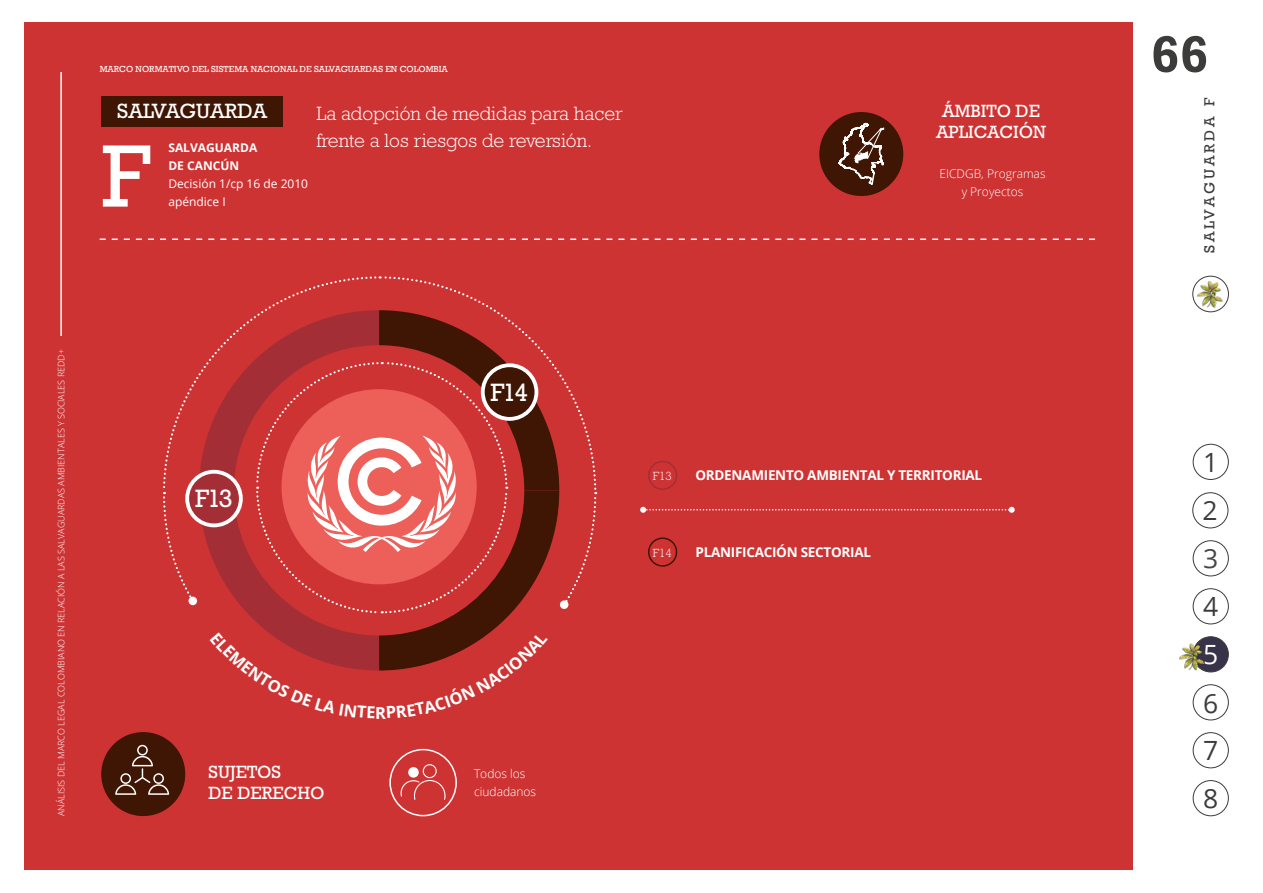
<style>
.page{position:relative;width:1263px;height:893px;background:#fff}
.page>*{position:absolute;margin:0;border:0;box-sizing:border-box;transform-origin:0 0}
.t1{font:90px "Rockwell";color:#fff}
.t2{font:700 52.35px "Rockwell";color:#3c3c3b}
.t3{font:26.55px/47.8px "Open Sans";color:#3c3c3b}
.t4{font:26.55px "Open Sans";color:#494848}
.t5{font:26.55px "Open Sans";color:#fff}
.t6{font:25.5px "Rockwell Std";letter-spacing:-.08em;color:#fff}
.t7{font:21px "Rockwell Std";letter-spacing:-.005em;color:#fff}
.t8{font:300 19.5px/27px "Rockwell Std";color:#fff}
.t9{font:18px/21px "Rockwell Std";color:#fff;text-align:center}
.t10{font:700 16.5px "Open Sans";color:#fff}
.t11{font:15px "Rockwell";letter-spacing:.19em;color:#3c3c3b}
.t12{font:700 13.5px "Open Sans";letter-spacing:-.02em;color:#fff}
.t13{font:300 12px/18px "Open Sans";color:#fff;text-align:center}
.t14{font:12px/18px "Open Sans";color:#fff}
.t15{font:700 12px/18px "Open Sans";color:#fff}
.t16{font:300 12px "Rockwell Std";color:#fff}
.t17{font:300 9px "Open Sans";color:#fff}
.t18{font:9px "Rockwell";color:#fff}
</style>
<div class="page">
<div style="left:24px;top:22px;width:1108px;height:848px;background:#ce3333"></div>
<div style="left:1193px;top:444px;width:35px;height:36px;border:1px solid #3c3c3b;border-radius:50%"></div>
<div style="left:1193px;top:540px;width:35px;height:36px;border:1px solid #3c3c3b;border-radius:50%"></div>
<div style="left:1193px;top:637px;width:35px;height:35px;background:#383349;border-radius:50%"></div>
<div style="left:1193px;top:636px;width:35px;height:36px;border:1px solid #3c3c3b;border-radius:50%"></div>
<div style="left:1193px;top:732px;width:35px;height:36px;border:1px solid #3c3c3b;border-radius:50%"></div>
<div style="left:1193px;top:780px;width:35px;height:36px;border:1px solid #3c3c3b;border-radius:50%"></div>
<div style="left:1193px;top:588px;width:35px;height:36px;border:1px solid #3c3c3b;border-radius:50%"></div>
<div style="left:1193px;top:684px;width:35px;height:36px;border:1px solid #3c3c3b;border-radius:50%"></div>
<div style="left:1192px;top:492px;width:36px;height:36px;border:1px solid #3c3c3b;border-radius:50%"></div>
<img style="left:1179px;top:643px;width:31px;height:29px">
<div style="left:1192px;top:276px;width:37px;height:36px;border:1px solid #3c3c3b;border-radius:50%"></div>
<img style="left:1192px;top:276px;width:36px;height:36px">
<svg style="left:640px;top:507px;width:375px;height:6px"></svg>
<div style="left:648px;top:461px;width:29px;height:29px;border:2px solid #a42e35;border-radius:50%"></div>
<div style="left:648px;top:537px;width:29px;height:30px;border:2px solid #3f1503;border-radius:50%"></div>
<div style="left:101px;top:96px;width:182px;height:30px;background:#3f1503"></div>
<div style="left:819px;top:112px;width:84px;height:84px;background:#3f1503;border-radius:50%"></div>
<svg style="left:100px;top:238px;width:995px;height:2px"></svg>
<div style="left:101px;top:732px;width:84px;height:84px;background:#3f1503;border-radius:50%"></div>
<div style="left:389px;top:749px;width:68px;height:67px;border:2px solid #fff;border-radius:50%"></div>
<svg style="left:115px;top:745px;width:54px;height:50px"></svg>
<svg style="left:400px;top:764px;width:45px;height:36px"></svg>
<div style="left:408px;top:767px;width:11px;height:11px;background:#fff;border-radius:50%"></div>
<svg style="left:838px;top:122px;width:47px;height:74px"></svg>
<hr style="left:60px;top:72px;width:2px;height:264px;background:#fff">
<svg style="left:163px;top:310px;width:434px;height:361px"></svg>
<p class="t18" style="left:100px;top:64px;width:350px">MARCO NORMATIVO DEL SISTEMA NACIONAL DE SALVAGUARDAS EN COLOMBIA</p>
<h3 class="t7" style="left:117px;top:99px;width:151px">SALVAGUARDA</h3>
<h3 class="t8" style="left:316px;top:100px;width:308px">La adopción de medidas para hacer frente a los riesgos de reversión.</h3>
<h3 class="t9" style="left:936px;top:101px;width:112px">ÁMBITO DE<br>APLICACIÓN</h3>
<h3 class="t13" style="left:939px;top:164px;width:108px">EICDGB, Programas y Proyectos</h3>
<h3 class="t15" style="left:168px;top:139px;width:90px">SALVAGUARDA<br>DE CANCÚN</h3>
<h3 class="t14" style="left:168px;top:175px;width:141px">Decisión 1/cp 16 de 2010 apéndice I</h3>
<h1 class="t1" style="left:101px;top:124px;width:51px">F</h1>
<p class="t17" style="left:55px;top:816px;width:468px;rotate:-90deg">ANÁLISIS DEL MARCO LEGAL COLOMBIANO EN RELACIÓN A LAS SALVAGUARDAS AMBIENTALES Y SOCIALES REDD+</p>
<h3 class="t6" style="left:195px;top:484px;width:39px">F13</h3>
<h3 class="t6" style="left:491px;top:377px;width:39px">F14</h3>
<h3 class="t10" style="left:375px;top:701px;width:12px">R</h3>
<h3 class="t9" style="left:208px;top:762px;width:118px;text-align:left">SUJETOS<br>DE DERECHO</h3>
<h3 class="t13" style="left:474px;top:764px;width:64px;text-align:left">Todos los ciudadanos</h3>
<h3 class="t16" style="left:653px;top:469px;width:21px">F13</h3>
<h3 class="t12" style="left:695px;top:466px;width:288px">ORDENAMIENTO AMBIENTAL Y TERRITORIAL</h3>
<h3 class="t16" style="left:653px;top:546px;width:21px">F14</h3>
<h3 class="t12" style="left:695px;top:542px;width:177px">PLANIFICACIÓN SECTORIAL</h3>
<h2 class="t2" style="left:1151px;top:23px;width:59px">66</h2>
<h3 class="t11" style="left:1201px;top:253px;width:157px;rotate:-90deg">SALVAGUARDA F</h3>
<h3 class="t3" style="left:1203px;top:438px;width:17px">1</h3>
<h3 class="t3" style="left:1202px;top:486px;width:17px">2</h3>
<h3 class="t4" style="left:1203px;top:541px;width:17px">3</h3>
<h3 class="t3" style="left:1203px;top:582px;width:17px">4</h3>
<h3 class="t5" style="left:1203px;top:637px;width:17px">5</h3>
<h3 class="t3" style="left:1203px;top:678px;width:17px">6</h3>
<h3 class="t3" style="left:1203px;top:726px;width:17px">7<br>8</h3>
</div>
